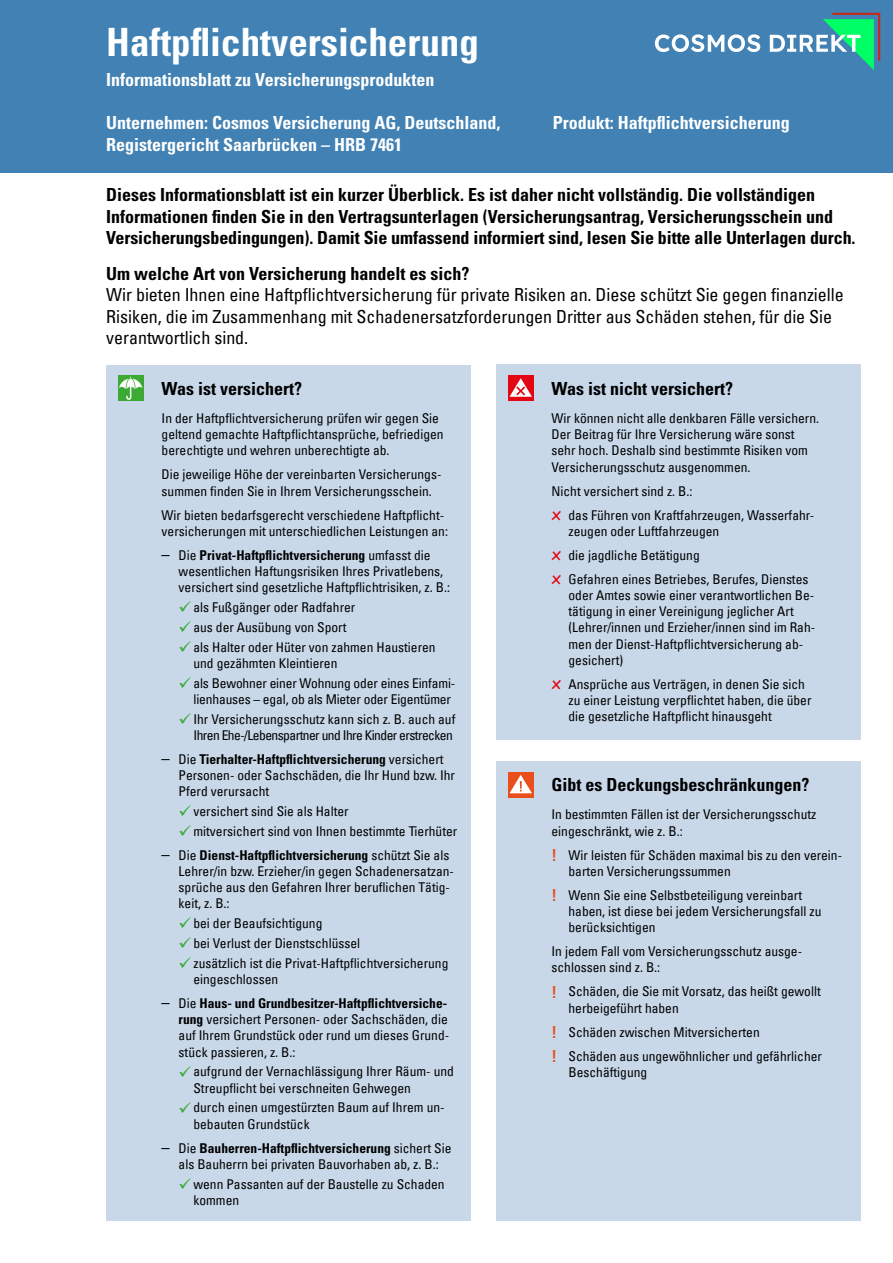
<style>
.page{position:relative;width:893px;height:1263px;background:#fff}
.page>*{position:absolute;margin:0;border:0;box-sizing:border-box;transform-origin:0 0}
.t1{font:700 condensed 39px "Univers LT Std";color:#fff}
.t2{font:700 condensed 18px/21.6px "Univers LT Std";color:#000}
.t3{font:condensed 18px/21.6px "Univers LT";letter-spacing:-.005em;color:#000}
.t4{font:700 condensed 18px "Univers LT Std";color:#fff}
.t5{font:condensed 13.5px/16.2px "Univers LT";color:#000}
.t6{font:700 condensed 13.5px "Univers LT Std";color:#000}
.t7{font:condensed 13.5px/16.2px "Univers LT";letter-spacing:-.04em;color:#000;text-align:right}
.s1{font-family:"Univers LT";font-weight:400;font-size:16.5px}
.s2{font-family:"Univers LT";font-weight:400}
.s3{color:#3aaa35}
.s4{font-family:"Univers LT Std";font-weight:700}
.s5{font-family:"Comic Sans MS";font-stretch:normal;font-size:16.5px;color:#e30613}
.s6{font-family:"Univers LT Std";font-weight:700;font-size:16.5px;color:#e94e1b}
</style>
<div class="page">
<div style="left:0;top:0;width:893px;height:172px;background:#4181b3"></div>
<div style="left:106px;top:365px;width:365px;height:855px;background:#c8d8e9"></div>
<div style="left:118px;top:375px;width:26px;height:26px;background:#3aaa35"></div>
<img style="left:119px;top:377px;width:24px;height:22px">
<div style="left:496px;top:365px;width:365px;height:375px;background:#c8d8e9"></div>
<div style="left:508px;top:375px;width:26px;height:26px;background:#e30613"></div>
<svg style="left:509px;top:378px;width:23px;height:19px"></svg>
<div style="left:496px;top:761px;width:365px;height:459px;background:#c8d8e9"></div>
<div style="left:508px;top:772px;width:26px;height:25px;background:linear-gradient(to right,#e94e1b,#e94e1b)"></div>
<svg style="left:509px;top:775px;width:23px;height:18px"></svg>
<svg style="left:655px;top:13px;width:225px;height:57px"></svg>
<h1 class="t1" style="left:106px;top:18px;width:374px">Haftpflichtversicherung</h1>
<h2 class="t4" style="left:106px;top:68px;width:330px">Informationsblatt zu Versicherungsprodukten</h2>
<h2 class="t4" style="left:106px;top:112px;width:396px">Unternehmen: Cosmos Versicherung AG, Deutschland,</h2>
<h2 class="t4" style="left:553px;top:112px;width:238px">Produkt: Haftpflichtversicherung</h2>
<h2 class="t4" style="left:106px;top:133px;width:297px">Registergericht Saarbrücken – HRB 7461</h2>
<p class="t2" style="left:106px;top:184px;width:751px">Dieses Informationsblatt ist ein kurzer Überblick. Es ist daher nicht vollständig. Die vollständigen<br>Informationen finden Sie in den Vertragsunterlagen (Versicherungsantrag, Versicherungsschein und<br>Versicherungsbedingungen). Damit Sie umfassend informiert sind, lesen Sie bitte alle Unterlagen durch.</p>
<h2 class="t2" style="left:106px;top:262px;width:365px">Um welche Art von Versicherung handelt es sich?</h2>
<h2 class="t3" style="left:106px;top:284px;width:739px">Wir bieten Ihnen eine Haftpflichtversicherung für private Risiken an. Diese schützt Sie gegen finanzielle<br>Risiken, die im Zusammenhang mit Schadenersatzforderungen Dritter aus Schäden stehen, für die Sie verantwortlich sind.</h2>
<h2 class="t2" style="left:162px;top:377px;width:142px">Was ist versichert?</h2>
<p class="t5" style="left:162px;top:410px;width:283px">In der Haftpflichtversicherung prüfen wir gegen Sie geltend gemachte Haftpflichtansprüche, befriedigen berechtigte und wehren unberechtigte ab.</p>
<p class="t5" style="left:162px;top:466px;width:281px">Die jeweilige Höhe der vereinbarten Versicherungs&shy;summen finden Sie in Ihrem Versicherungsschein.</p>
<p class="t5" style="left:162px;top:506px;width:288px">Wir bieten bedarfsgerecht verschiedene Haftpflicht&shy;versicherungen mit unterschiedlichen Leistungen an:</p>
<p class="t6" style="left:162px;top:547px;width:270px"><span class="s1">–</span> <span class="s2">Die</span> Privat-Haftpflichtversicherung <span class="s2">umfasst die</span></p>
<p class="t5" style="left:179px;top:563px;width:273px">wesentlichen Haftungsrisiken Ihres Privatlebens, versichert sind gesetzliche Haftpflichtrisiken, z. B.:</p>
<p class="t5" style="left:179px;top:599px;width:178px"><span class="s3">✓</span>als Fußgänger oder Radfahrer</p>
<p class="t5" style="left:179px;top:619px;width:169px"><span class="s3">✓</span>aus der Ausübung von Sport</p>
<p class="t5" style="left:193px;top:638px;width:244px;text-indent:-15px"><span class="s3">✓</span>als Halter oder Hüter von zahmen Haustieren und gezähmten Kleintieren</p>
<p class="t5" style="left:193px;top:674px;width:263px;text-indent:-15px"><span class="s3">✓</span>als Bewohner einer Wohnung oder eines Einfami&shy;lienhauses – egal, ob als Mieter oder Eigentümer</p>
<p class="t7" style="left:179px;top:710px;width:278px"><span class="s3">✓</span>Ihr Versicherungsschutz kann sich z. B. auch auf<br>Ihren Ehe-/Lebenspartner und Ihre Kinder erstrecken</p>
<p class="t6" style="left:162px;top:751px;width:284px"><span class="s1">–</span> <span class="s2">Die</span> Tierhalter-Haftpflichtversicherung <span class="s2">versichert</span></p>
<p class="t5" style="left:179px;top:767px;width:278px">Personen- oder Sachschäden, die Ihr Hund bzw. Ihr<br>Pferd verursacht</p>
<p class="t5" style="left:179px;top:803px;width:172px"><span class="s3">✓</span>versichert sind Sie als Halter</p>
<p class="t5" style="left:179px;top:823px;width:280px"><span class="s3">✓</span>mitversichert sind von Ihnen bestimmte Tierhüter</p>
<p class="t6" style="left:162px;top:847px;width:289px"><span class="s1">–</span> <span class="s2">Die</span> Dienst-Haftpflichtversicherung <span class="s2">schützt Sie als</span></p>
<p class="t5" style="left:179px;top:863px;width:277px">Lehrer/in bzw. Erzieher/in gegen Schadenersatzan&shy;sprüche aus den Gefahren Ihrer beruflichen Tätig&shy;keit, z. B.:</p>
<p class="t5" style="left:179px;top:915px;width:145px"><span class="s3">✓</span>bei der Beaufsichtigung</p>
<p class="t5" style="left:179px;top:935px;width:183px"><span class="s3">✓</span>bei Verlust der Dienstschlüssel</p>
<p class="t5" style="left:193px;top:955px;width:256px;text-indent:-15px"><span class="s3">✓</span>zusätzlich ist die Privat-Haftpflichtversicherung eingeschlossen</p>
<p class="t6" style="left:162px;top:995px;width:287px"><span class="s1">–</span> <span class="s2">Die</span> Haus- und Grundbesitzer-Haftpflichtversiche-</p>
<p class="t5" style="left:179px;top:1011px;width:272px;text-align:justify"><span class="s4">rung</span> versichert Personen- oder Sachschäden, die auf Ihrem Grundstück oder rund um dieses Grund&shy;stück passieren, z. B.:</p>
<p class="t5" style="left:193px;top:1063px;width:262px;text-indent:-15px"><span class="s3">✓</span>aufgrund der Vernachlässigung Ihrer Räum- und<br>Streupflicht bei verschneiten Gehwegen</p>
<p class="t5" style="left:193px;top:1099px;width:253px;text-indent:-15px"><span class="s3">✓</span>durch einen umgestürzten Baum auf Ihrem un&shy;bebauten Grundstück</p>
<p class="t6" style="left:162px;top:1139px;width:291px"><span class="s1">–</span> <span class="s2">Die</span> Bauherren-Haftpflichtversicherung <span class="s2">sichert Sie</span></p>
<p class="t5" style="left:179px;top:1156px;width:262px">als Bauherrn bei privaten Bauvorhaben ab, z. B.:</p>
<p class="t5" style="left:193px;top:1175px;width:253px;text-indent:-15px"><span class="s3">✓</span>wenn Passanten auf der Baustelle zu Schaden kommen</p>
<h2 class="t2" style="left:551px;top:377px;width:183px">Was ist nicht versichert?</h2>
<p class="t5" style="left:551px;top:410px;width:269px">Wir können nicht alle denkbaren Fälle versichern.<br>Der Beitrag für Ihre Versicherung wäre sonst sehr hoch. Deshalb sind bestimmte Risiken vom Versicherungsschutz ausgenommen.</p>
<p class="t5" style="left:551px;top:478px;width:264px;line-height:24px">Nicht versichert sind z. B.:<br><span class="s5">x</span> das Führen von Kraftfahrzeugen, Wasserfahr-</p>
<p class="t5" style="left:551px;top:519px;width:258px;line-height:24px;text-indent:17px">zeugen oder Luftfahrzeugen<br><span class="s5">x</span> die jagdliche Betätigung<br><span class="s5">x</span> Gefahren eines Betriebes, Berufes, Dienstes</p>
<p class="t5" style="left:568px;top:587px;width:248px">oder Amtes sowie einer verantwortlichen Be&shy;tätigung in einer Vereinigung jeglicher Art (Lehrer/innen und Erzieher/innen sind im Rah&shy;men der Dienst-Haftpflichtversicherung ab&shy;gesichert)</p>
<p class="t5" style="left:568px;top:676px;width:244px;text-indent:-17px"><span class="s5">x</span> Ansprüche aus Verträgen, in denen Sie sich zu einer Leistung verpflichtet haben, die über die gesetzliche Haftpflicht hinausgeht</p>
<h2 class="t2" style="left:551px;top:774px;width:259px">Gibt es Deckungsbeschränkungen?</h2>
<p class="t5" style="left:551px;top:806px;width:266px">In bestimmten Fällen ist der Versicherungsschutz eingeschränkt, wie z. B.:</p>
<p class="t5" style="left:568px;top:846px;width:275px;text-indent:-17px"><span class="s6">!</span> Wir leisten für Schäden maximal bis zu den verein&shy;barten Versicherungssummen</p>
<p class="t5" style="left:568px;top:887px;width:254px;text-indent:-17px"><span class="s6">!</span> Wenn Sie eine Selbstbeteiligung vereinbart haben, ist diese bei jedem Versicherungsfall zu berücksichtigen</p>
<p class="t5" style="left:551px;top:943px;width:252px">In jedem Fall vom Versicherungsschutz ausge&shy;schlossen sind z. B.:</p>
<p class="t5" style="left:568px;top:983px;width:254px;text-indent:-17px"><span class="s6">!</span> Schäden, die Sie mit Vorsatz, das heißt gewollt herbeigeführt haben</p>
<p class="t5" style="left:551px;top:1020px;width:272px;line-height:24px"><span class="s6">!</span> Schäden zwischen Mitversicherten<br><span class="s6">!</span> Schäden aus ungewöhnlicher und gefährlicher</p>
<p class="t5" style="left:568px;top:1064px;width:80px">Beschäftigung</p>
</div>
